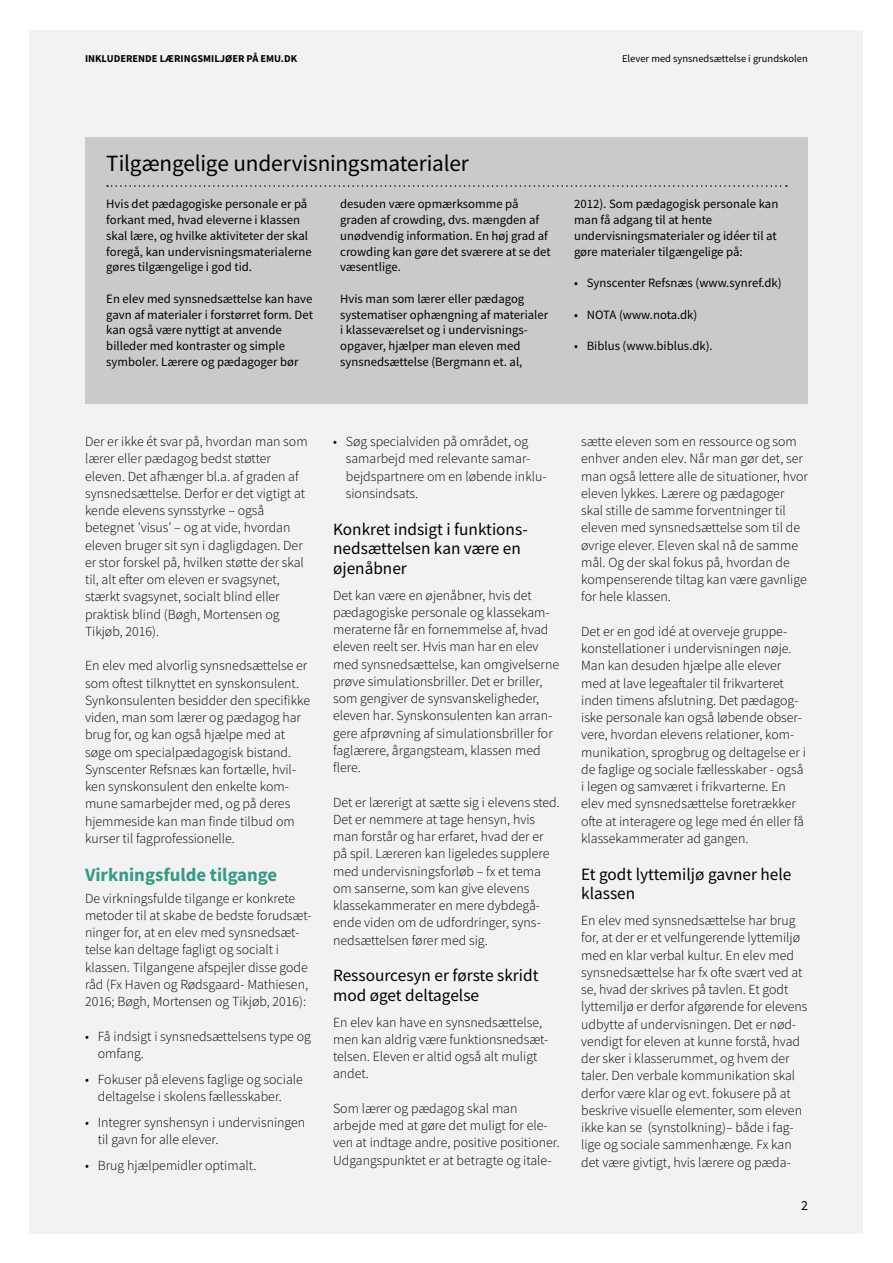
<style>
.page{position:relative;width:893px;height:1263px;background:#fff}
.page>*{position:absolute;margin:0;border:0;box-sizing:border-box;transform-origin:0 0}
.Boks_titel{font:23.25px "Source Sans Pro";letter-spacing:-.01em;color:#000}
.t1{font:700 18.75px "Source Sans Pro";color:#369a83}
.t2{font:17.25px/19.5px "Source Sans Pro";color:#000}
.p_Brødtekst{font:300 13.8px/17.2px "Source Sans Pro";color:#000}
.Punktopstilling{font:300 13.8px/17.2px "Source Sans Pro";color:#000}
.t3{font:13.8px "Source Sans Pro";color:#000}
.Boks_tekst{font:12.75px/15.8px "Source Sans Pro";color:#000}
.t4{font:10.5px "Source Sans Pro";color:#000}
.t5{font:700 10.5px "Source Sans Pro";color:#000}
</style>
<div class="page">
<div style="left:30px;top:30px;width:833px;height:1203px;background:#f2f2f2"></div>
<div style="left:85px;top:137px;width:723px;height:266px;background:#cacaca"></div>
<svg style="left:107px;top:185px;width:680px;height:2px"></svg>
<p class="t5" style="left:85px;top:51px;width:214px">INKLUDERENDE LÆRINGSMILJØER PÅ EMU.DK</p>
<p class="t4" style="left:622px;top:51px;width:187px">Elever med synsnedsættelse i grundskolen</p>
<h2 class="Boks_titel" style="left:106px;top:149px;width:364px">Tilgængelige undervisningsmaterialer</h2>
<p class="Boks_tekst" style="left:106px;top:196px;width:207px">Hvis det pædagogiske personale er på forkant med, hvad eleverne i klassen skal lære, og hvilke aktiviteter der skal foregå, kan undervisningsmaterialerne gøres tilgængelige i god tid.</p>
<p class="Boks_tekst" style="left:106px;top:291px;width:208px">En elev med synsnedsættelse kan have gavn af materialer i forstørret form. Det kan også være nyttigt at anvende billeder med kontraster og simple symboler. Lærere og pædagoger bør</p>
<p class="Boks_tekst" style="left:340px;top:196px;width:212px">desuden være opmærksomme på graden af crowding, dvs. mængden af unødvendig information. En høj grad af crowding kan gøre det sværere at se det væsentlige.</p>
<p class="Boks_tekst" style="left:340px;top:291px;width:210px">Hvis man som lærer eller pædagog systematiser ophængning af materialer i klasseværelset og i undervisnings&shy;opgaver, hjælper man eleven med synsnedsættelse (Bergmann et. al,</p>
<p class="Boks_tekst" style="left:574px;top:196px;width:206px">2012). Som pædagogisk personale kan man få adgang til at hente undervisningsmaterialer og idéer til at gøre materialer tilgængelige på:</p>
<p class="Boks_tekst" style="left:574px;top:275px;width:209px">• Synscenter Refsnæs (www.synref.dk)</p>
<p class="Boks_tekst" style="left:574px;top:307px;width:125px">• NOTA (www.nota.dk)</p>
<p class="Boks_tekst" style="left:574px;top:338px;width:140px">• Biblus (www.biblus.dk).</p>
<p class="p_Brødtekst" style="left:85px;top:433px;width:224px">Der er ikke ét svar på, hvordan man som lærer eller pædagog bedst støtter eleven. Det afhænger bl.a. af graden af synsnedsættelse. Derfor er det vigtigt at kende elevens synsstyrke – også betegnet ’visus’ – og at vide, hvordan eleven bruger sit syn i dagligdagen. Der er stor forskel på, hvilken støtte der skal til, alt efter om eleven er svagsynet, stærkt svagsynet, socialt blind eller praktisk blind (Bøgh, Mortensen og Tikjøb, 2016).</p>
<p class="p_Brødtekst" style="left:85px;top:657px;width:227px">En elev med alvorlig synsnedsættelse er som oftest tilknyttet en synskonsulent.<br>Synkonsulenten besidder den specifikke viden, man som lærer og pædagog har brug for, og kan også hjælpe med at søge om specialpædagogisk bistand.<br>Synscenter Refsnæs kan fortælle, hvil&shy;ken synskonsulent den enkelte kom&shy;mune samarbejder med, og på deres hjemmeside kan man finde tilbud om kurser til fagprofessionelle.</p>
<h2 class="t1" style="left:85px;top:862px;width:194px">Virkningsfulde tilgange</h2>
<p class="p_Brødtekst" style="left:85px;top:889px;width:228px">De virkningsfulde tilgange er konkrete metoder til at skabe de bedste forudsæt&shy;ninger for, at en elev med synsnedsæt&shy;telse kan deltage fagligt og socialt i klassen. Tilgangene afspejler disse gode råd (Fx Haven og Rødsgaard- Mathiesen, 2016; Bøgh, Mortensen og Tikjøb, 2016):</p>
<p class="Punktopstilling" style="left:98px;top:1027px;width:215px;text-indent:-13px">• Få indsigt i synsnedsættelsens type og omfang.</p>
<p class="Punktopstilling" style="left:85px;top:1070px;width:219px;text-align:center">• Fokuser på elevens faglige og sociale deltagelse i skolens fællesskaber.</p>
<p class="Punktopstilling" style="left:98px;top:1113px;width:209px;text-indent:-13px">• Integrer synshensyn i undervisningen til gavn for alle elever.</p>
<p class="Punktopstilling" style="left:85px;top:1156px;width:173px">• Brug hjælpemidler optimalt.</p>
<p class="Punktopstilling" style="left:346px;top:433px;width:202px;text-indent:-13px">• Søg specialviden på området, og samarbejd med relevante samar&shy;bejdspartnere om en løbende inklu&shy;sionsindsats.</p>
<h3 class="t2" style="left:333px;top:519px;width:196px">Konkret indsigt i funktions&shy;nedsættelsen kan være en øjenåbner</h3>
<p class="p_Brødtekst" style="left:333px;top:586px;width:228px">Det kan være en øjenåbner, hvis det pædagogiske personale og klassekam&shy;meraterne får en fornemmelse af, hvad eleven reelt ser. Hvis man har en elev med synsnedsættelse, kan omgivelserne prøve simulationsbriller. Det er briller, som gengiver de synsvanskeligheder, eleven har. Synskonsulenten kan arran&shy;gere afprøvning af simulationsbriller for faglærere, årgangsteam, klassen med flere.</p>
<p class="p_Brødtekst" style="left:333px;top:793px;width:228px">Det er lærerigt at sætte sig i elevens sted.<br>Det er nemmere at tage hensyn, hvis man forstår og har erfaret, hvad der er på spil. Læreren kan ligeledes supplere med undervisningsforløb – fx et tema om sanserne, som kan give elevens klassekammerater en mere dybdegå&shy;ende viden om de udfordringer, syns&shy;nedsættelsen fører med sig.</p>
<h3 class="t2" style="left:333px;top:966px;width:207px">Ressourcesyn er første skridt mod øget deltagelse</h3>
<p class="p_Brødtekst" style="left:333px;top:1013px;width:217px">En elev kan have en synsnedsættelse, men kan aldrig være funktionsnedsæt&shy;telsen. Eleven er altid også alt muligt andet.</p>
<p class="p_Brødtekst" style="left:333px;top:1100px;width:228px">Som lærer og pædagog skal man arbejde med at gøre det muligt for ele&shy;ven at indtage andre, positive positioner.<br>Udgangspunktet er at betragte og itale-</p>
<p class="p_Brødtekst" style="left:581px;top:433px;width:228px">sætte eleven som en ressource og som enhver anden elev. Når man gør det, ser man også lettere alle de situationer, hvor eleven lykkes. Lærere og pædagoger skal stille de samme forventninger til eleven med synsnedsættelse som til de øvrige elever. Eleven skal nå de samme mål. Og der skal fokus på, hvordan de kompenserende tiltag kan være gavnlige for hele klassen.</p>
<p class="p_Brødtekst" style="left:581px;top:623px;width:226px">Det er en god idé at overveje gruppe&shy;konstellationer i undervisningen nøje.<br>Man kan desuden hjælpe alle elever med at lave legeaftaler til frikvarteret inden timens afslutning. Det pædagog&shy;iske personale kan også løbende obser&shy;vere, hvordan elevens relationer, kom&shy;munikation, sprogbrug og deltagelse er i de faglige og sociale fællesskaber - også i legen og samværet i frikvarterne. En elev med synsnedsættelse foretrækker ofte at interagere og lege med én eller få klassekammerater ad gangen.</p>
<h3 class="t2" style="left:581px;top:864px;width:212px">Et godt lyttemiljø gavner hele klassen</h3>
<p class="p_Brødtekst" style="left:581px;top:912px;width:228px">En elev med synsnedsættelse har brug for, at der er et velfungerende lyttemiljø med en klar verbal kultur. En elev med synsnedsættelse har fx ofte svært ved at se, hvad der skrives på tavlen. Et godt lyttemiljø er derfor afgørende for elevens udbytte af undervisningen. Det er nød&shy;vendigt for eleven at kunne forstå, hvad der sker i klasserummet, og hvem der taler. Den verbale kommunikation skal derfor være klar og evt. fokusere på at beskrive visuelle elementer, som eleven ikke kan se (synstolkning)– både i fag&shy;lige og sociale sammenhænge. Fx kan det være givtigt, hvis lærere og pæda-</p>
<p class="t3" style="left:801px;top:1196px;width:8px">2</p>
</div>
